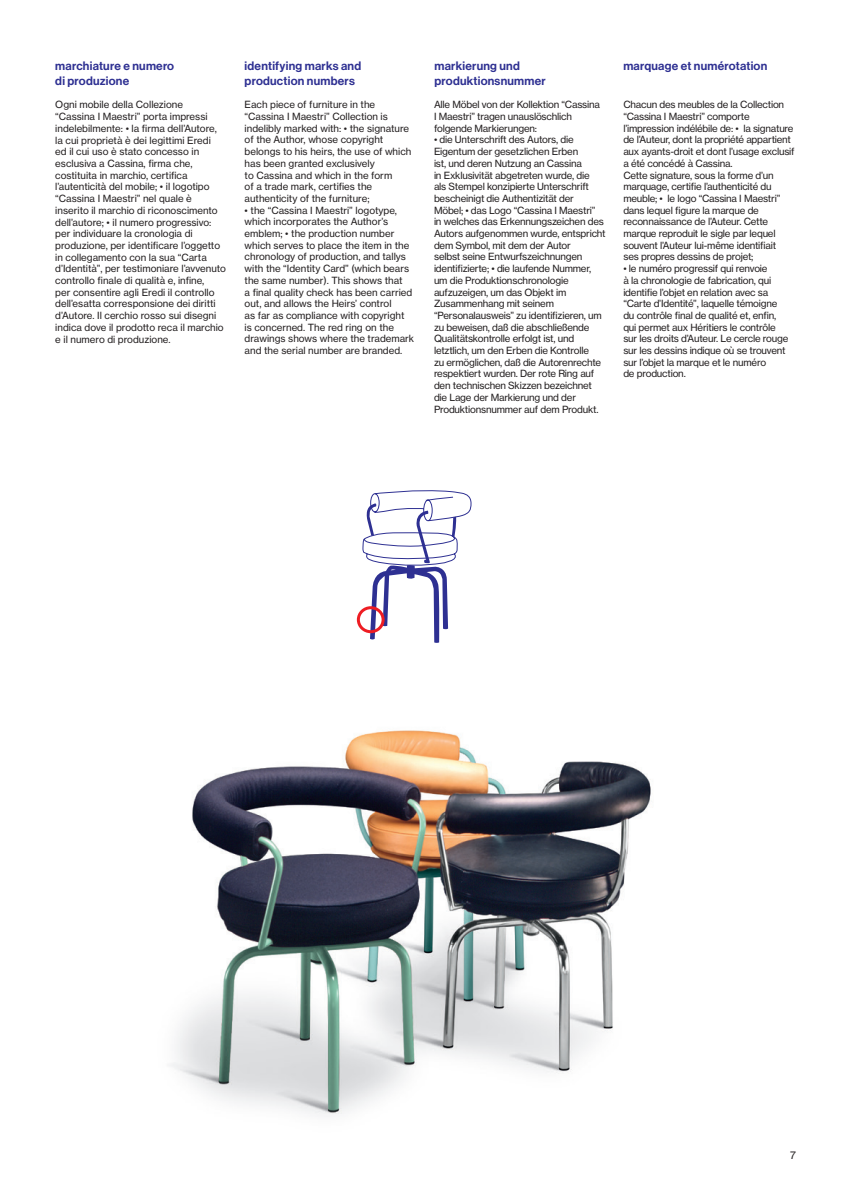
<style>
.page{position:relative;width:851px;height:1191px;background:#fff}
.page>*{position:absolute;margin:0;border:0;box-sizing:border-box;transform-origin:0 0}
.t1{font:500 12px "Haas Grot Disp 65";letter-spacing:.02em;color:#2e3092}
.t2{font:10.5px "Haas Grot Text 55 Roman";color:#231f20}
.t3{font:9.75px/11.7px "Haas Grot Text 55 Roman";letter-spacing:-.02em;color:#231f20}
.t4{font:9.75px/11.7px "Haas Grot Text 55 Roman";color:#231f20}
</style>
<div class="page">
<svg style="left:362px;top:490px;width:109px;height:153px"></svg>
<img style="left:170px;top:730px;width:481px;height:384px">
<div style="left:357px;top:606px;width:27px;height:27px;border:3px solid #ee1d23;border-radius:50%"></div>
<p class="t1" style="left:55px;top:59px;width:120px">marchiature e numero</p>
<p class="t1" style="left:55px;top:74px;width:75px">di produzione</p>
<p class="t1" style="left:244px;top:59px;width:118px">identifying marks and</p>
<p class="t1" style="left:244px;top:74px;width:112px">production numbers</p>
<p class="t1" style="left:434px;top:59px;width:87px">markierung und</p>
<p class="t1" style="left:434px;top:74px;width:113px">produktionsnummer</p>
<p class="t4" style="left:55px;top:99px;width:172px">Ogni mobile della Collezione<br>“Cassina I Maestri” porta impressi indelebilmente: • la firma dell’Autore, la cui proprietà è dei legittimi Eredi<br>ed il cui uso è stato concesso in esclusiva a Cassina, firma che, costituita in marchio, certifica l’autenticità del mobile; • il logotipo “Cassina I Maestri” nel quale è inserito il marchio di riconoscimento dell’autore; • il numero progressivo: per individuare la cronologia di produzione, per identificare l’oggetto in collegamento con la sua “Carta d’Identità”, per testimoniare l’avvenuto controllo finale di qualità e, infine,<br>per consentire agli Eredi il controllo dell’esatta corresponsione dei diritti d’Autore. Il cerchio rosso sui disegni indica dove il prodotto reca il marchio e il numero di produzione.</p>
<p class="t3" style="left:434px;top:99px;width:167px">Alle Möbel von der Kollektion “Cassina<br>I Maestri” tragen unauslöschlich folgende Markierungen:</p>
<p class="t4" style="left:244px;top:99px;width:168px">Each piece of furniture in the “Cassina I Maestri” Collection is indelibly marked with: • the signature of the Author, whose copyright belongs to his heirs, the use of which has been granted exclusively<br>to Cassina and which in the form<br>of a trade mark, certifies the authenticity of the furniture;</p>
<p class="t4" style="left:244px;top:204px;width:171px">• the “Cassina I Maestri” logotype, which incorporates the Author’s emblem; • the production number which serves to place the item in the chronology of production, and tallys with the “Identity Card” (which bears the same number). This shows that<br>a final quality check has been carried out, and allows the Heirs’ control<br>as far as compliance with copyright<br>is concerned. The red ring on the drawings shows where the trademark and the serial number are branded.</p>
<p class="t3" style="left:434px;top:134px;width:173px">• die Unterschrift des Autors, die Eigentum der gesetzlichen Erben<br>ist, und deren Nutzung an Cassina<br>in Exklusivität abgetreten wurde, die<br>als Stempel konzipierte Unterschrift bescheinigt die Authentizität der<br>Möbel; • das Logo “Cassina I Maestri”<br>in welches das Erkennungszeichen des Autors aufgenommen wurde, entspricht dem Symbol, mit dem der Autor<br>selbst seine Entwurfszeichnungen identifizierte; • die laufende Nummer, um die Produktionschronologie aufzuzeigen, um das Objekt im Zusammenhang mit seinem “Personalausweis” zu identifizieren, um zu beweisen, daß die abschließende Qualitätskontrolle erfolgt ist, und letztlich, um den Erben die Kontrolle<br>zu ermöglichen, daß die Autorenrechte respektiert wurden. Der rote Ring auf den technischen Skizzen bezeichnet die Lage der Markierung und der Produktionsnummer auf dem Produkt.</p>
<p class="t1" style="left:623px;top:59px;width:145px">marquage et numérotation</p>
<p class="t3" style="left:623px;top:99px;width:173px">Chacun des meubles de la Collection “Cassina I Maestri” comporte l’impression indélébile de: • la signature de l’Auteur, dont la propriété appartient aux ayants-droit et dont l’usage exclusif a été concédé à Cassina.<br>Cette signature, sous la forme d’un marquage, certifie l’authenticité du meuble; • le logo “Cassina I Maestri” dans lequel figure la marque de reconnaissance de l’Auteur. Cette marque reproduit le sigle par lequel souvent l’Auteur lui-même identifiait<br>ses propres dessins de projet;</p>
<p class="t3" style="left:623px;top:263px;width:166px">• le numéro progressif qui renvoie<br>à la chronologie de fabrication, qui identifie l’objet en relation avec sa “Carte d’Identité”, laquelle témoigne du contrôle final de qualité et, enfin, qui permet aux Héritiers le contrôle sur les droits d’Auteur. Le cercle rouge sur les dessins indique où se trouvent sur l’objet la marque et le numéro</p>
<p class="t3" style="left:623px;top:368px;width:64px">de production.</p>
<p class="t2" style="left:790px;top:1149px;width:7px">7</p>
</div>
